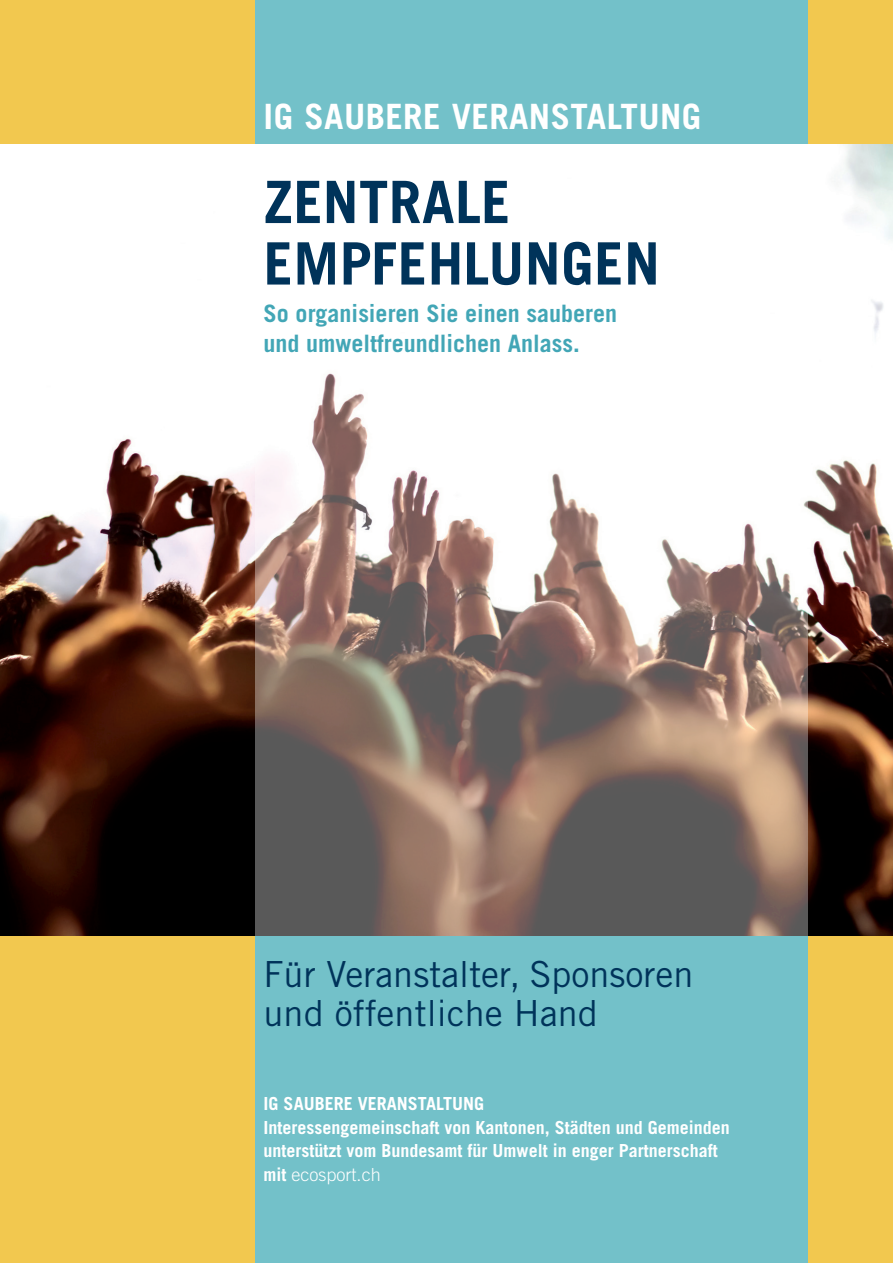
<style>
.page{position:relative;width:893px;height:1263px;background:#f2c84f}
.page>*{position:absolute;margin:0;border:0;box-sizing:border-box;transform-origin:0 0}
.t1{font:700 58.5px/61.5px "Trade Gothic";letter-spacing:.01em;color:#00335a}
.t2{font:36px/39px "Trade Gothic";color:#00335a}
.t3{font:700 34.95px "Trade Gothic";letter-spacing:.01em;color:#fff}
.t4{font:700 24px/30px "Trade Gothic";color:#42a6b6}
.t5{font:700 18px/23.5px "Trade Gothic";color:#fff}
.s1{font-weight:300}
</style>
<div class="page">
<div style="left:255px;top:0;width:553px;height:1263px;background:#73c1c9"></div>
<img style="left:0;top:145px;width:893px;height:790px">
<svg style="left:255px;top:145px;width:553px;height:790px;background:#c2b8b4"></svg>
<h3 class="t3" style="left:264px;top:95px;width:439px">IG SAUBERE VERANSTALTUNG</h3>
<h1 class="t1" style="left:264px;top:171px;width:233px">Zentrale<br>Empfehlungen</h1>
<h3 class="t4" style="left:264px;top:298px;width:355px">So organisieren Sie einen sauberen und umweltfreundlichen Anlass.</h3>
<h2 class="t2" style="left:264px;top:954px;width:431px">Für Veranstalter, Sponsoren und öffentliche Hand</h2>
<p class="t5" style="left:264px;top:1092px;width:468px">IG SAUBERE VERANSTALTUNG<br>Interessengemeinschaft von Kantonen, Städten und Gemeinden unterstützt vom Bundesamt für Umwelt in enger Partnerschaft mit <span class="s1">ecosport.ch</span></p>
</div>
